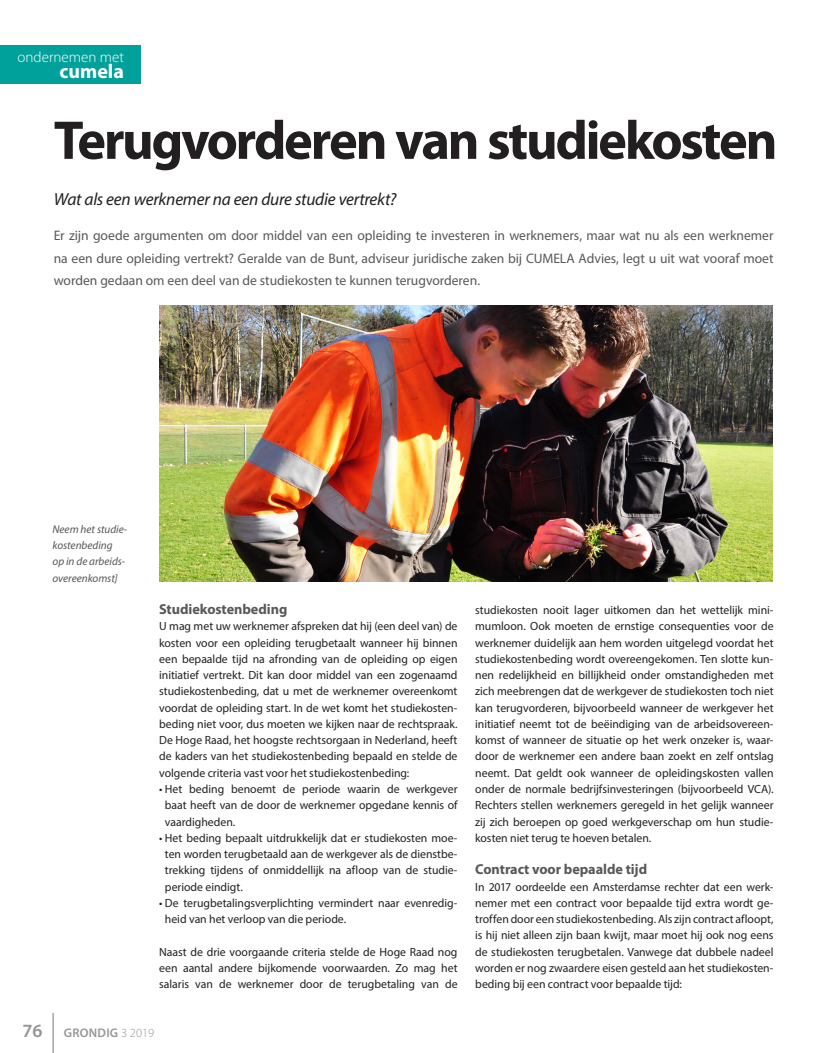
<style>
.page{position:relative;width:815px;height:1053px;background:#fff}
.page>*{position:absolute;margin:0;border:0;box-sizing:border-box;transform-origin:0 0}
.Kop{font:700 55px "Myriad Pro";letter-spacing:-.045em;color:#231f20}
.t1{font:700 20px "Myriad Pro";color:#fff}
.Subkop{font:italic 17.5px "Myriad Pro";letter-spacing:-.015em;color:#231f20}
.t2{font:300 15px "Myriad Pro";color:#fff}
.Kopje{font:700 14.38px "Myriad Pro";letter-spacing:-.005em;color:#57585a}
.Introtekst{font:13.75px/22.5px "Myriad Pro";color:#57585a;text-align:justify}
.t3{font:600 12.5px "Myriad Pro";letter-spacing:.02em;color:#939598}
.Platte_tekst{font:11.88px/16.2px "Myriad Pro";color:#231f20;text-align:justify}
.Bijschrift{font:italic 11.25px/16.2px "Myriad Pro";color:#57585a}
.s1{font-size:18.75px}
.s2{font-weight:300}
</style>
<div class="page">
<hr style="left:53px;top:1012px;width:1px;height:40px;background:#939598">
<div style="left:0;top:45px;width:141px;height:39px;background:#00a19a"></div>
<img style="left:159px;top:305px;width:614px;height:276px">
<p class="t2" style="left:18px;top:49px;width:108px">ondernemen met</p>
<p class="t1" style="left:60px;top:58px;width:66px">cumela</p>
<p class="Kop" style="left:54px;top:104px;width:725px">Terugvorderen van studiekosten</p>
<p class="Subkop" style="left:54px;top:188px;width:344px">Wat als een werknemer na een dure studie vertrekt?</p>
<p class="Introtekst" style="left:54px;top:224px;width:721px">Er zijn goede argumenten om door middel van een opleiding te investeren in werknemers, maar wat nu als een werknemer na een dure opleiding vertrekt? Geralde van de Bunt, adviseur juridische zaken bij CUMELA Advies, legt u uit wat vooraf moet worden gedaan om een deel van de studiekosten te kunnen terugvorderen.</p>
<p class="Bijschrift" style="left:53px;top:520px;width:76px">Neem het studie&shy;kostenbeding<br>op in de arbeids&shy;overeenkomst]</p>
<p class="Kopje" style="left:159px;top:600px;width:130px">Studiekostenbeding</p>
<p class="Platte_tekst" style="left:159px;top:618px;width:300px">U mag met uw werknemer afspreken dat hij (een deel van) de kosten voor een opleiding terugbetaalt wanneer hij binnen een bepaalde tijd na afronding van de opleiding op eigen initiatief vertrekt. Dit kan door middel van een zogenaamd studiekostenbeding, dat u met de werknemer overeenkomt voordat de opleiding start. In de wet komt het studiekosten&shy;beding niet voor, dus moeten we kijken naar de rechtspraak.<br>De Hoge Raad, het hoogste rechtsorgaan in Nederland, heeft de kaders van het studiekostenbeding bepaald en stelde de volgende criteria vast voor het studiekostenbeding:</p>
<p class="Platte_tekst" style="left:165px;top:780px;width:294px;text-indent:-6px">• Het beding benoemt de periode waarin de werkgever baat heeft van de door de werknemer opgedane kennis of vaardigheden.</p>
<p class="Platte_tekst" style="left:165px;top:829px;width:294px;text-indent:-6px">• Het beding bepaalt uitdrukkelijk dat er studiekosten moe&shy;ten worden terugbetaald aan de werkgever als de dienstbe&shy;trekking tijdens of onmiddellijk na afloop van de studie&shy;periode eindigt.</p>
<p class="Platte_tekst" style="left:165px;top:894px;width:294px;text-indent:-6px">• De terugbetalingsverplichting vermindert naar evenredig&shy;heid van het verloop van die periode.</p>
<p class="Platte_tekst" style="left:159px;top:943px;width:300px">Naast de drie voorgaande criteria stelde de Hoge Raad nog een aantal andere bijkomende voorwaarden. Zo mag het salaris van de werknemer door de terugbetaling van de</p>
<p class="t3" style="left:22px;top:1024px;width:133px"><span class="s1">76</span> GRONDIG <span class="s2">3 2019</span></p>
<p class="Platte_tekst" style="left:475px;top:601px;width:300px">studiekosten nooit lager uitkomen dan het wettelijk mini&shy;mumloon. Ook moeten de ernstige consequenties voor de werknemer duidelijk aan hem worden uitgelegd voordat het studiekostenbeding wordt overeengekomen. Ten slotte kun&shy;nen redelijkheid en billijkheid onder omstandigheden met zich meebrengen dat de werkgever de studiekosten toch niet kan terugvorderen, bijvoorbeeld wanneer de werkgever het initiatief neemt tot de beëindiging van de arbeidsovereen&shy;komst of wanneer de situatie op het werk onzeker is, waar&shy;door de werknemer een andere baan zoekt en zelf ontslag neemt. Dat geldt ook wanneer de opleidingskosten vallen onder de normale bedrijfsinvesteringen (bijvoorbeeld VCA).<br>Rechters stellen werknemers geregeld in het gelijk wanneer zij zich beroepen op goed werkgeverschap om hun studie&shy;kosten niet terug te hoeven betalen.</p>
<p class="Kopje" style="left:475px;top:860px;width:173px">Contract voor bepaalde tijd</p>
<p class="Platte_tekst" style="left:475px;top:878px;width:300px">In 2017 oordeelde een Amsterdamse rechter dat een werk&shy;nemer met een contract voor bepaalde tijd extra wordt ge&shy;troffen door een studiekostenbeding. Als zijn contract afloopt, is hij niet alleen zijn baan kwijt, maar moet hij ook nog eens de studiekosten terugbetalen. Vanwege dat dubbele nadeel worden er nog zwaardere eisen gesteld aan het studiekosten&shy;beding bij een contract voor bepaalde tijd:</p>
</div>
